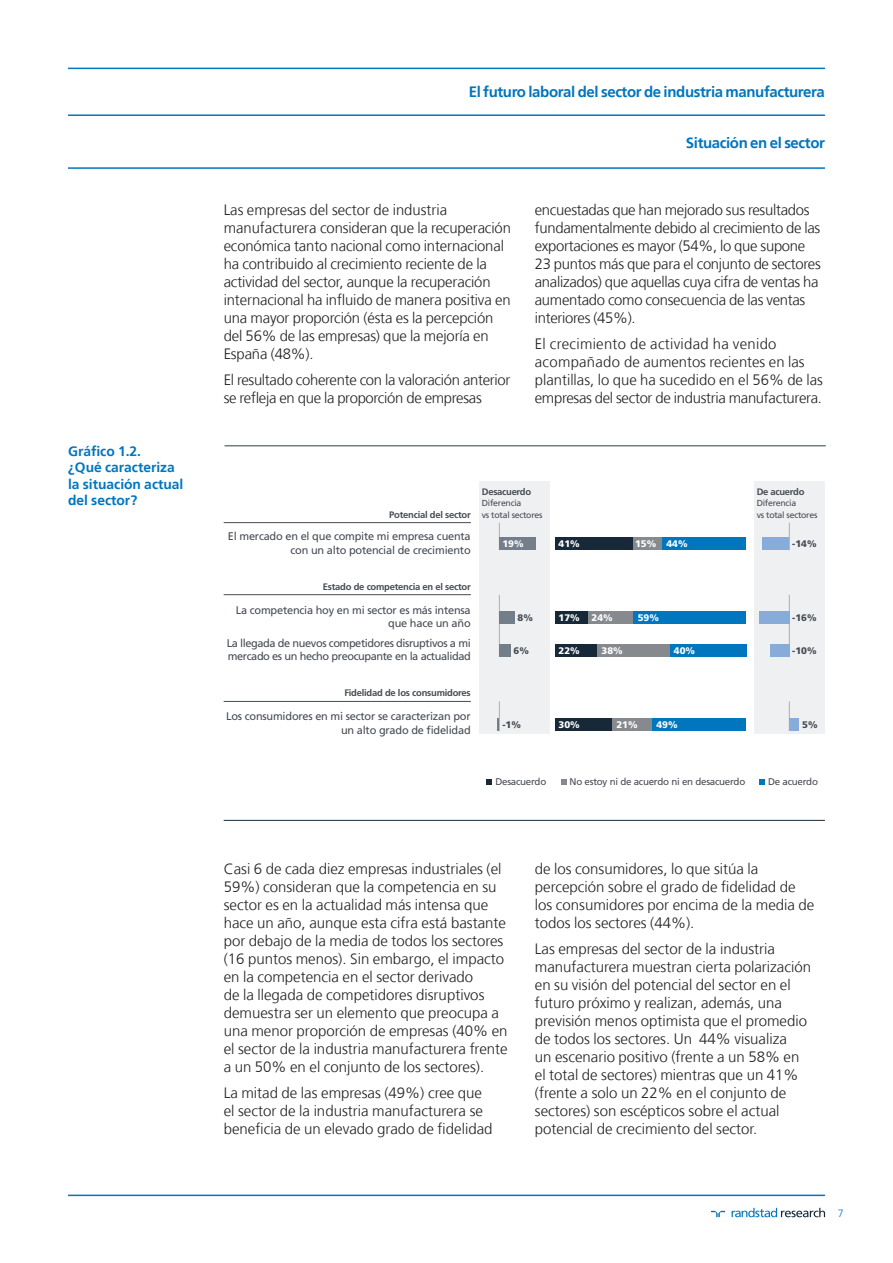
<style>
.page{position:relative;width:893px;height:1263px;background:#fff}
.page>*{position:absolute;margin:0;border:0;box-sizing:border-box;transform-origin:0 0}
.TEXTO_CORRIDO{font:300 15px/18px "Frutiger";color:#231f20}
.Texto_corrido{font:300 15px/18px "Frutiger";letter-spacing:-.01em;color:#231f20}
.t1{font:700 15px "Frutiger";letter-spacing:-.025em;color:#0076be}
.Texto_corrido-2{font:700 13.8px/16.5px "Frutiger";color:#0076be}
.t2{font:11.1px/13.4px "Frutiger";letter-spacing:-.02em;color:#464b54;text-align:right}
.t3{font:300 10.5px "Frutiger";color:#0076be}
.t4{font:9.75px "Frutiger";letter-spacing:-.025em;color:#464b54}
.t5{font:900 9.6px "Frutiger";color:#fff}
.t6{font:900 9.6px "Frutiger";color:#464b54}
.t7{font:700 9.45px "Frutiger";letter-spacing:-.025em;color:#464b54}
.t8{font:8.7px/11.4px "Frutiger";letter-spacing:-.03em;color:#464b54}
</style>
<div class="page">
<hr style="left:68px;top:1194px;width:757px;height:2px;background:#0076be">
<svg style="left:711px;top:1208px;width:114px;height:9px"></svg>
<hr style="left:68px;top:68px;width:757px;height:1px;background:#0076be">
<hr style="left:68px;top:114px;width:757px;height:2px;background:#0076be">
<hr style="left:68px;top:167px;width:757px;height:2px;background:#0076be">
<div style="left:479px;top:481px;width:71px;height:252px;background:#eff0f1"></div>
<div style="left:754px;top:481px;width:71px;height:252px;background:#eff0f1"></div>
<hr style="left:499px;top:595px;width:1px;height:62px;background:#b0aeaf">
<svg style="left:499px;top:523px;width:1px;height:15px"></svg>
<hr style="left:499px;top:701px;width:1px;height:30px;background:#b0aeaf">
<hr style="left:789px;top:595px;width:1px;height:62px;background:#b0aeaf">
<svg style="left:789px;top:523px;width:1px;height:27px"></svg>
<hr style="left:789px;top:701px;width:1px;height:30px;background:#b0aeaf">
<div style="left:499px;top:538px;width:37px;height:12px;background:#747d8a"></div>
<div style="left:499px;top:611px;width:16px;height:13px;background:#747d8a"></div>
<div style="left:499px;top:644px;width:12px;height:13px;background:#747d8a"></div>
<div style="left:555px;top:538px;width:79px;height:12px;background:#172938"></div>
<div style="left:634px;top:538px;width:28px;height:12px;background:#868a8e"></div>
<div style="left:662px;top:538px;width:84px;height:12px;background:#0076be"></div>
<div style="left:555px;top:611px;width:33px;height:13px;background:#172938"></div>
<div style="left:588px;top:611px;width:46px;height:13px;background:#868a8e"></div>
<div style="left:634px;top:611px;width:112px;height:13px;background:#0076be"></div>
<div style="left:555px;top:644px;width:42px;height:13px;background:#172938"></div>
<div style="left:597px;top:644px;width:73px;height:13px;background:#868a8e"></div>
<div style="left:670px;top:644px;width:76px;height:13px;background:#0076be"></div>
<svg style="left:497px;top:718px;width:2px;height:13px"></svg>
<div style="left:555px;top:718px;width:58px;height:13px;background:#172938"></div>
<div style="left:613px;top:718px;width:40px;height:13px;background:#868a8e"></div>
<div style="left:653px;top:718px;width:93px;height:13px;background:#0076be"></div>
<hr style="left:224px;top:522px;width:247px;height:1px;background:#464b54">
<hr style="left:224px;top:594px;width:247px;height:1px;background:#464b54">
<hr style="left:224px;top:701px;width:247px;height:1px;background:#464b54">
<div style="left:763px;top:538px;width:26px;height:12px;background:#88acd9"></div>
<div style="left:759px;top:611px;width:30px;height:13px;background:#88acd9"></div>
<div style="left:770px;top:644px;width:19px;height:13px;background:#88acd9"></div>
<div style="left:789px;top:718px;width:10px;height:13px;background:#88acd9"></div>
<svg style="left:486px;top:779px;width:6px;height:6px"></svg>
<svg style="left:759px;top:779px;width:6px;height:6px"></svg>
<svg style="left:561px;top:779px;width:5px;height:6px"></svg>
<hr style="left:225px;top:445px;width:601px;height:1px;background:#313e48">
<hr style="left:224px;top:820px;width:601px;height:1px;background:#172938">
<p class="Texto_corrido-2" style="left:68px;top:444px;width:75px">Gráfico 1.2.</p>
<p class="Texto_corrido-2" style="left:68px;top:460px;width:108px">¿Qué caracteriza</p>
<p class="Texto_corrido-2" style="left:68px;top:477px;width:117px">la situación actual del sector?</p>
<p class="t1" style="left:469px;top:85px;width:358px">El futuro laboral del sector de industria manufacturera</p>
<p class="Texto_corrido" style="left:224px;top:201px;width:289px">Las empresas del sector de industria manufacturera consideran que la recuperación económica tanto nacional como internacional ha contribuido al crecimiento reciente de la actividad del sector, aunque la recuperación internacional ha influido de manera positiva en una mayor proporción (ésta es la percepción del 56% de las empresas) que la mejoría en España (48%).</p>
<p class="Texto_corrido" style="left:224px;top:372px;width:288px">El resultado coherente con la valoración anterior se refleja en que la proporción de empresas</p>
<p class="t1" style="left:686px;top:136px;width:141px">Situación en el sector</p>
<p class="Texto_corrido" style="left:535px;top:201px;width:287px">encuestadas que han mejorado sus resultados fundamentalmente debido al crecimiento de las exportaciones es mayor (54%, lo que supone 23 puntos más que para el conjunto de sectores analizados) que aquellas cuya cifra de ventas ha aumentado como consecuencia de las ventas interiores (45%).</p>
<p class="Texto_corrido" style="left:535px;top:336px;width:290px">El crecimiento de actividad ha venido acompañado de aumentos recientes en las plantillas, lo que ha sucedido en el 56% de las empresas del sector de industria manufacturera.</p>
<p class="t7" style="left:389px;top:509px;width:83px">Potencial del sector</p>
<p class="t2" style="left:228px;top:530px;width:244px">El mercado en el que compite mi empresa cuenta con un alto potencial de crecimiento</p>
<p class="t7" style="left:323px;top:581px;width:149px">Estado de competencia en el sector</p>
<p class="t2" style="left:236px;top:603px;width:236px">La competencia hoy en mi sector es más intensa que hace un año</p>
<p class="t2" style="left:227px;top:636px;width:245px;text-align:left">La llegada de nuevos competidores disruptivos a mi mercado es un hecho preocupante en la actualidad</p>
<p class="t7" style="left:344px;top:687px;width:128px">Fidelidad de los consumidores</p>
<p class="t2" style="left:226px;top:710px;width:246px">Los consumidores en mi sector se caracterizan por un alto grado de fidelidad</p>
<p class="t7" style="left:482px;top:486px;width:51px">Desacuerdo</p>
<p class="t8" style="left:482px;top:498px;width:62px">Diferencia<br>vs total sectores</p>
<p class="t5" style="left:502px;top:538px;width:23px">19%</p>
<p class="t5" style="left:559px;top:538px;width:23px">41%</p>
<p class="t5" style="left:635px;top:538px;width:54px">15% 44%</p>
<p class="t6" style="left:518px;top:612px;width:17px">8%</p>
<p class="t6" style="left:514px;top:645px;width:17px">6%</p>
<p class="t5" style="left:559px;top:612px;width:56px">17% 24%</p>
<p class="t5" style="left:638px;top:612px;width:23px">59%</p>
<p class="t5" style="left:559px;top:645px;width:23px">22%</p>
<p class="t5" style="left:601px;top:645px;width:23px">38%</p>
<p class="t5" style="left:674px;top:645px;width:23px">40%</p>
<p class="t6" style="left:502px;top:719px;width:20px">-1%</p>
<p class="t5" style="left:559px;top:719px;width:23px">30%</p>
<p class="t5" style="left:616px;top:719px;width:23px">21%</p>
<p class="t5" style="left:656px;top:719px;width:23px">49%</p>
<p class="t7" style="left:757px;top:486px;width:49px">De acuerdo</p>
<p class="t8" style="left:757px;top:498px;width:62px">Diferencia<br>vs total sectores</p>
<p class="t6" style="left:792px;top:538px;width:26px">-14%</p>
<p class="t6" style="left:792px;top:612px;width:26px">-16%</p>
<p class="t6" style="left:792px;top:645px;width:26px">-10%</p>
<p class="t6" style="left:802px;top:719px;width:17px">5%</p>
<p class="t4" style="left:495px;top:776px;width:52px">Desacuerdo</p>
<p class="t4" style="left:570px;top:776px;width:177px">No estoy ni de acuerdo ni en desacuerdo</p>
<p class="t4" style="left:768px;top:776px;width:51px">De acuerdo</p>
<p class="TEXTO_CORRIDO" style="left:224px;top:860px;width:286px">Casi 6 de cada diez empresas industriales (el 59%) consideran que la competencia en su sector es en la actualidad más intensa que hace un año, aunque esta cifra está bastante por debajo de la media de todos los sectores (16 puntos menos). Sin embargo, el impacto en la competencia en el sector derivado<br>de la llegada de competidores disruptivos demuestra ser un elemento que preocupa a una menor proporción de empresas (40% en el sector de la industria manufacturera frente a un 50% en el conjunto de los sectores).</p>
<p class="TEXTO_CORRIDO" style="left:224px;top:1085px;width:270px">La mitad de las empresas (49%) cree que el sector de la industria manufacturera se beneficia de un elevado grado de fidelidad</p>
<p class="TEXTO_CORRIDO" style="left:535px;top:860px;width:281px">de los consumidores, lo que sitúa la percepción sobre el grado de fidelidad de los consumidores por encima de la media de todos los sectores (44%).</p>
<p class="TEXTO_CORRIDO" style="left:535px;top:941px;width:278px">Las empresas del sector de la industria manufacturera muestran cierta polarización en su visión del potencial del sector en el futuro próximo y realizan, además, una previsión menos optimista que el promedio de todos los sectores. Un 44% visualiza<br>un escenario positivo (frente a un 58% en el total de sectores) mientras que un 41% (frente a solo un 22% en el conjunto de sectores) son escépticos sobre el actual potencial de crecimiento del sector.</p>
<p class="t3" style="left:838px;top:1209px;width:7px">7</p>
</div>
